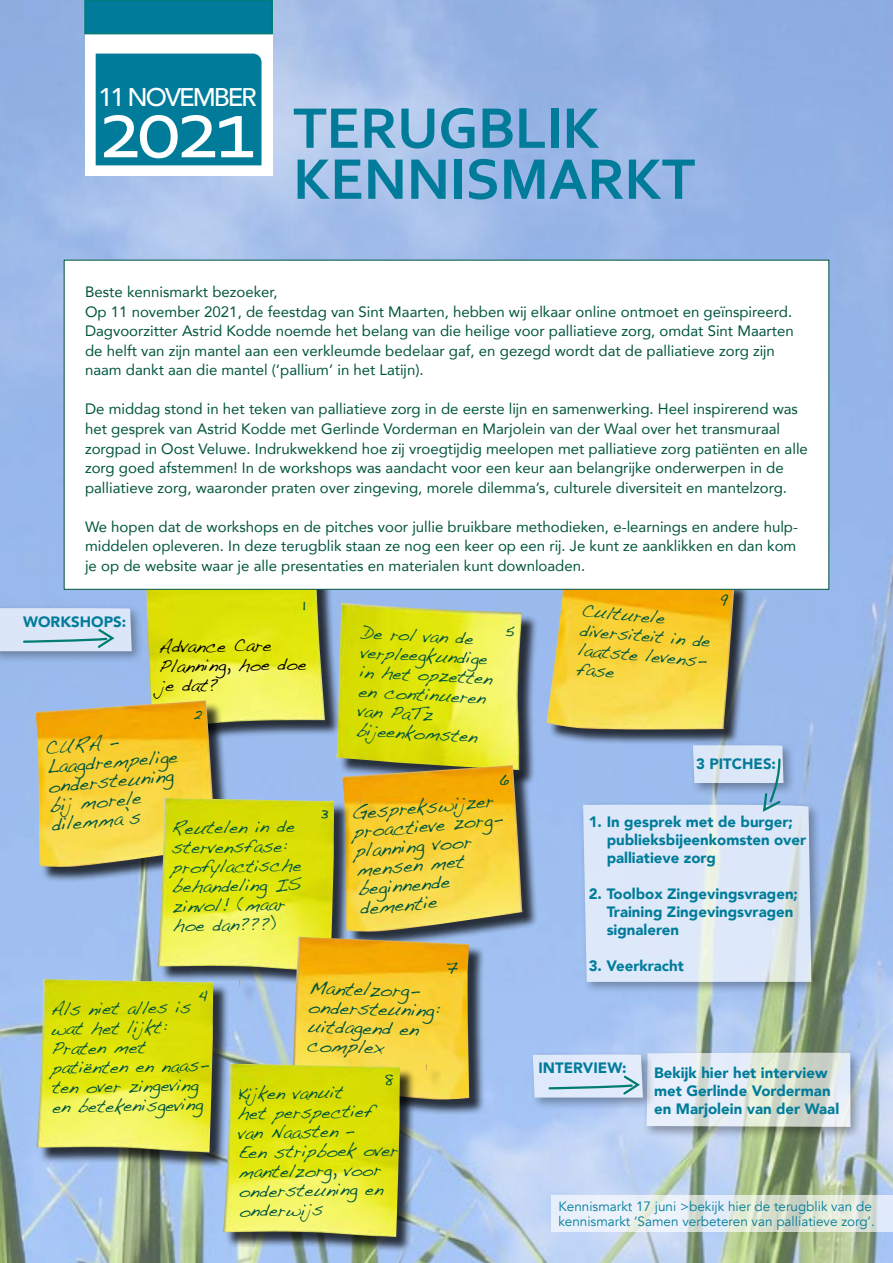
<style>
.page{position:relative;width:893px;height:1263px;background:#fff}
.page>*{position:absolute;margin:0;border:0;box-sizing:border-box;transform-origin:0 0}
.t1{font:88.8px "Corbel";color:#fff}
.t2{font:700 60px/51px "Corbel";letter-spacing:-.01em;color:#007c9a}
.t3{font:500 25.5px "Avenir";letter-spacing:-.08em;color:#fff}
.t4{font:19.2px/19.2px "Handwriting Dakota";color:#00553d}
.t5{font:19.05px/19.2px "Handwriting Dakota";color:#00553d}
.t6{font:18px/19.5px "Handwriting Dakota";color:#00553d}
.t7{font:18px/19.5px "Handwriting Dakota";color:#000}
.t8{font:15px/19.5px "Avenir";color:#00553d}
.t9{font:900 15px/18px "Avenir";color:#007c9a}
.t10{font:13.5px/15px "Avenir";color:#007c9a}
</style>
<div class="page">
<img style="left:0;top:0;width:893px;height:1263px">
<div style="left:338px;top:605px;width:200px;height:180px;background:#000;opacity:.75"></div>
<img style="left:335px;top:603px;width:187px;height:167px">
<div style="left:579px;top:801px;width:245px;height:193px;background:#000;opacity:.5"></div>
<div style="left:0;top:604px;width:144px;height:60px;background:#000;opacity:.5"></div>
<svg style="left:0;top:608px;width:132px;height:43px;background:#cfe0f0"></svg>
<div style="left:643px;top:1050px;width:220px;height:90px;background:#000;opacity:.5"></div>
<div style="left:529px;top:1051px;width:126px;height:60px;background:#a2c2f3"></div>
<svg style="left:533px;top:1052px;width:317px;height:75px;background:#d1dee7"></svg>
<div style="left:344px;top:767px;width:194px;height:180px;background:#000;opacity:.75"></div>
<img style="left:342px;top:765px;width:181px;height:167px">
<div style="left:39px;top:980px;width:218px;height:188px;background:#000;opacity:.75"></div>
<img style="left:37px;top:979px;width:203px;height:173px">
<div style="left:549px;top:573px;width:201px;height:172px;background:#000;opacity:.75"></div>
<img style="left:546px;top:590px;width:189px;height:141px">
<div style="left:147px;top:554px;width:194px;height:189px;background:#000;opacity:.75"></div>
<img style="left:144px;top:590px;width:181px;height:138px">
<div style="left:64px;top:260px;width:765px;height:330px;background:#fff;border:1px solid #00553d"></div>
<div style="left:37px;top:702px;width:194px;height:180px;background:#000;opacity:.75"></div>
<img style="left:35px;top:700px;width:181px;height:167px">
<div style="left:160px;top:799px;width:218px;height:188px;background:#000;opacity:.75"></div>
<img style="left:157px;top:798px;width:204px;height:173px">
<div style="left:295px;top:939px;width:190px;height:175px;background:#000;opacity:.75"></div>
<img style="left:292px;top:937px;width:177px;height:163px">
<div style="left:226px;top:1065px;width:217px;height:187px;background:#000;opacity:.75"></div>
<img style="left:223px;top:1063px;width:204px;height:174px">
<div style="left:85px;top:30px;width:187px;height:146px;background:#fff"></div>
<div style="left:85px;top:0;width:187px;height:34px;background:#007c9a"></div>
<div style="left:84px;top:0;width:189px;height:34px;border:2px solid #007b71"></div>
<div style="left:96px;top:54px;width:165px;height:111px;background:#007c9a"></div>
<svg style="left:551px;top:1195px;width:342px;height:36px;background:#e2e9e6"></svg>
<div style="left:689px;top:741px;width:107px;height:54px;background:#000;opacity:.5"></div>
<svg style="left:583px;top:745px;width:228px;height:237px;background:#ceddf2"></svg>
<svg style="left:506px;top:627px;width:9px;height:10px"></svg>
<svg style="left:500px;top:775px;width:9px;height:10px"></svg>
<svg style="left:199px;top:990px;width:8px;height:11px"></svg>
<svg style="left:721px;top:595px;width:7px;height:11px"></svg>
<svg style="left:303px;top:602px;width:2px;height:8px"></svg>
<svg style="left:194px;top:710px;width:8px;height:9px"></svg>
<svg style="left:321px;top:809px;width:7px;height:9px"></svg>
<svg style="left:446px;top:961px;width:13px;height:13px"></svg>
<svg style="left:386px;top:1075px;width:8px;height:10px"></svg>
<h3 class="t3" style="left:98px;top:75px;width:160px">11 NOVEMBER</h3>
<h1 class="t1" style="left:97px;top:73px;width:159px">2021</h1>
<h2 class="t2" style="left:293px;top:101px;width:404px">TERUGBLIK<br>KENNISMARKT</h2>
<p class="t8" style="left:85px;top:282px;width:710px">Beste kennismarkt bezoeker,<br>Op 11 november 2021, de feestdag van Sint Maarten, hebben wij elkaar online ontmoet en geïnspireerd.<br>Dagvoorzitter Astrid Kodde noemde het belang van die heilige voor palliatieve zorg, omdat Sint Maarten de helft van zijn mantel aan een verkleumde bedelaar gaf, en gezegd wordt dat de palliatieve zorg zijn naam dankt aan die mantel (‘pallium’ in het Latijn).</p>
<p class="t8" style="left:85px;top:399px;width:724px">De middag stond in het teken van palliatieve zorg in de eerste lijn en samenwerking. Heel inspirerend was het gesprek van Astrid Kodde met Gerlinde Vorderman en Marjolein van der Waal over het transmuraal zorgpad in Oost Veluwe. Indrukwekkend hoe zij vroegtijdig meelopen met palliatieve zorg patiënten en alle zorg goed afstemmen! In de workshops was aandacht voor een keur aan belangrijke onderwerpen in de palliatieve zorg, waaronder praten over zingeving, morele dilemma’s, culturele diversiteit en mantelzorg.</p>
<p class="t8" style="left:85px;top:516px;width:715px;text-align:justify">We hopen dat de workshops en de pitches voor jullie bruikbare methodieken, e-learnings en andere hulp&shy;middelen opleveren. In deze terugblik staan ze nog een keer op een rij. Je kunt ze aanklikken en dan kom je op de website waar je alle presentaties en materialen kunt downloaden.</p>
<p class="t9" style="left:23px;top:613px;width:105px">WORKSHOPS:</p>
<p class="t7" style="left:158px;top:637px;width:149px;rotate:-1deg">Advance Care<br>Planning, hoe doe je dat?</p>
<p class="t4" style="left:44px;top:738px;width:133px;rotate:-5deg">CURA –<br>Laagdrempelige ondersteuning bij morele dilemma’s</p>
<p class="t6" style="left:171px;top:818px;width:131px;rotate:-1deg">Reutelen in de stervensfase: profylactische behandeling IS zinvol! (maar hoe dan???)</p>
<p class="t6" style="left:362px;top:622px;width:134px;rotate:3deg">De rol van de verpleegkundige in het opzetten en continueren van PaTz bijeenkomsten</p>
<p class="t4" style="left:351px;top:803px;width:151px;rotate:-5deg">Gesprekswijzer proactieve zorg&shy;planning voor mensen met beginnende dementie</p>
<p class="t6" style="left:50px;top:999px;width:158px;rotate:-1deg">Als niet alles is wat het lijkt:<br>Praten met patiënten en naas&shy;ten over zingeving en betekenisgeving</p>
<p class="t5" style="left:309px;top:977px;width:133px;rotate:2deg">Mantelzorg&shy;ondersteuning: uitdagend en complex</p>
<p class="t6" style="left:237px;top:1084px;width:161px;rotate:-1deg">Kijken vanuit<br>het perspectief van Naasten –<br>Een stripboek over mantelzorg, voor ondersteuning en onderwijs</p>
<p class="t6" style="left:583px;top:600px;width:133px;rotate:5deg">Culturele diversiteit in de laatste levens&shy;fase</p>
<p class="t9" style="left:696px;top:754px;width:81px">3 PITCHES:</p>
<p class="t9" style="left:607px;top:812px;width:201px;text-indent:-18px">1. In gesprek met de burger; publieksbijeenkomsten over palliatieve zorg</p>
<p class="t9" style="left:607px;top:884px;width:193px;text-indent:-18px">2. Toolbox Zingevingsvragen;<br>Training Zingevingsvragen signaleren</p>
<p class="t9" style="left:589px;top:956px;width:97px">3. Veerkracht</p>
<p class="t9" style="left:538px;top:1059px;width:90px">INTERVIEW:</p>
<p class="t9" style="left:654px;top:1063px;width:186px">Bekijk hier het interview met Gerlinde Vorderman en Marjolein van der Waal</p>
<p class="t10" style="left:558px;top:1199px;width:318px">Kennismarkt 17 juni &gt;bekijk hier de terugblik van de kennismarkt ’Samen verbeteren van palliatieve zorg’.</p>
</div>
